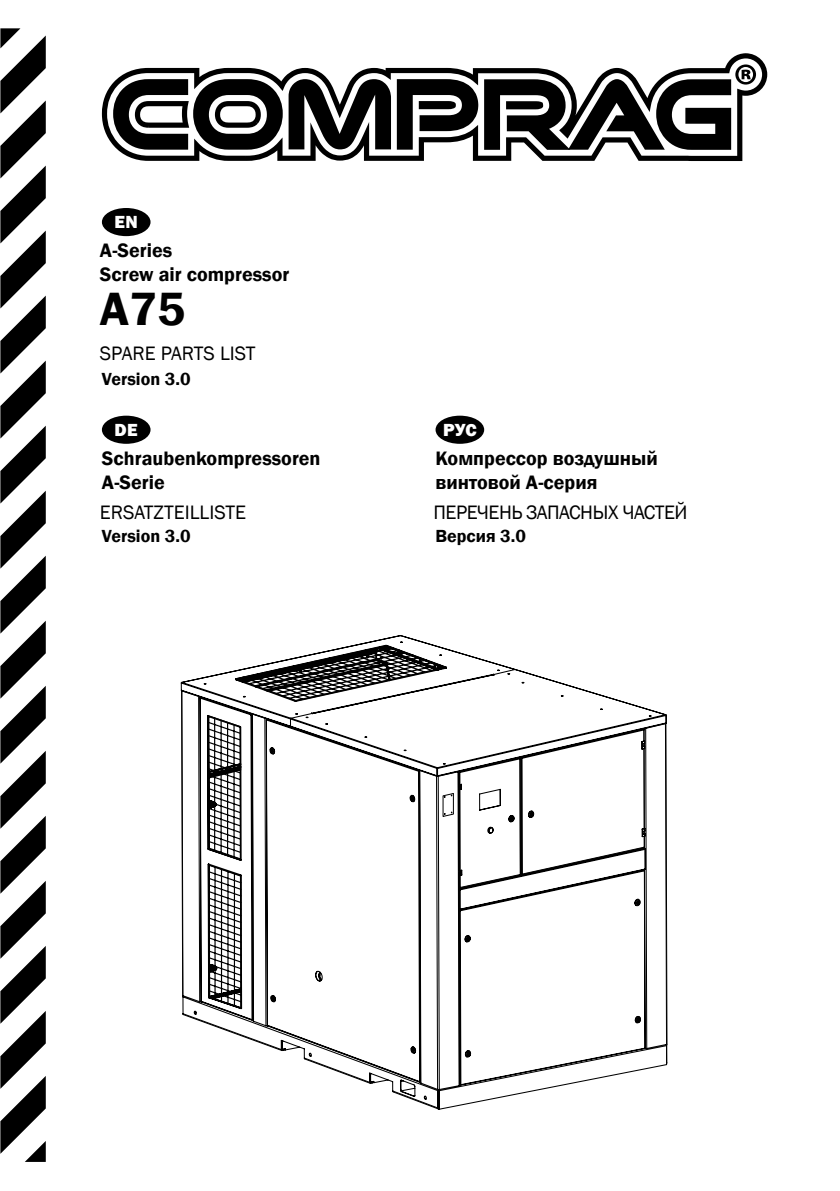
<style>
.page{position:relative;width:840px;height:1191px;background:#fff}
.page>*{position:absolute;margin:0;border:0;box-sizing:border-box;transform-origin:0 0}
.t1{font:600 48px "Franklin Gothic";color:#000}
.t2{font:600 20px/24px "Franklin Gothic";color:#000}
.t3{font:20px "Franklin Gothic";color:#000}
.t4{font:20px "Franklin Gothic";letter-spacing:-.025em;color:#000}
.t5{font:600 18px "Franklin Gothic";color:#000}
.t6{font:800 18px "Franklin Gothic";letter-spacing:.025em;color:#fff}
</style>
<div class="page">
<svg style="left:0;top:28px;width:46px;height:1133px"></svg>
<svg style="left:102px;top:53px;width:664px;height:108px"></svg>
<div style="left:102px;top:208px;width:48px;height:28px;background:#000;border-radius:50%"></div>
<div style="left:102px;top:416px;width:48px;height:28px;background:#000;border-radius:50%"></div>
<div style="left:435px;top:416px;width:49px;height:28px;background:#000;border-radius:50%"></div>
<svg style="left:180px;top:689px;width:487px;height:421px"></svg>
<svg style="left:442px;top:792px;width:12px;height:25px"></svg>
<svg style="left:206px;top:714px;width:37px;height:296px"></svg>
<svg style="left:233px;top:643px;width:215px;height:60px"></svg>
<p class="t6" style="left:114px;top:210px;width:25px">EN</p>
<p class="t2" style="left:100px;top:238px;width:191px">A-Series<br>Screw air compressor</p>
<h1 class="t1" style="left:100px;top:280px;width:87px">A75</h1>
<p class="t3" style="left:100px;top:341px;width:157px">SPARE PARTS LIST</p>
<p class="t5" style="left:102px;top:367px;width:90px">Version 3.0</p>
<p class="t6" style="left:115px;top:418px;width:25px">DE</p>
<p class="t2" style="left:102px;top:446px;width:220px">Schraubenkompressoren<br>A-Serie</p>
<p class="t3" style="left:100px;top:499px;width:147px">ERSATZTEILLISTE</p>
<p class="t5" style="left:102px;top:525px;width:90px">Version 3.0</p>
<p class="t6" style="left:443px;top:418px;width:35px">РУС</p>
<p class="t2" style="left:435px;top:446px;width:224px">Компрессор воздушный винтовой A-серия</p>
<p class="t4" style="left:433px;top:499px;width:255px">ПЕРЕЧЕНЬ ЗАПАСНЫХ ЧАСТЕЙ</p>
<p class="t5" style="left:435px;top:525px;width:92px">Версия 3.0</p>
</div>
